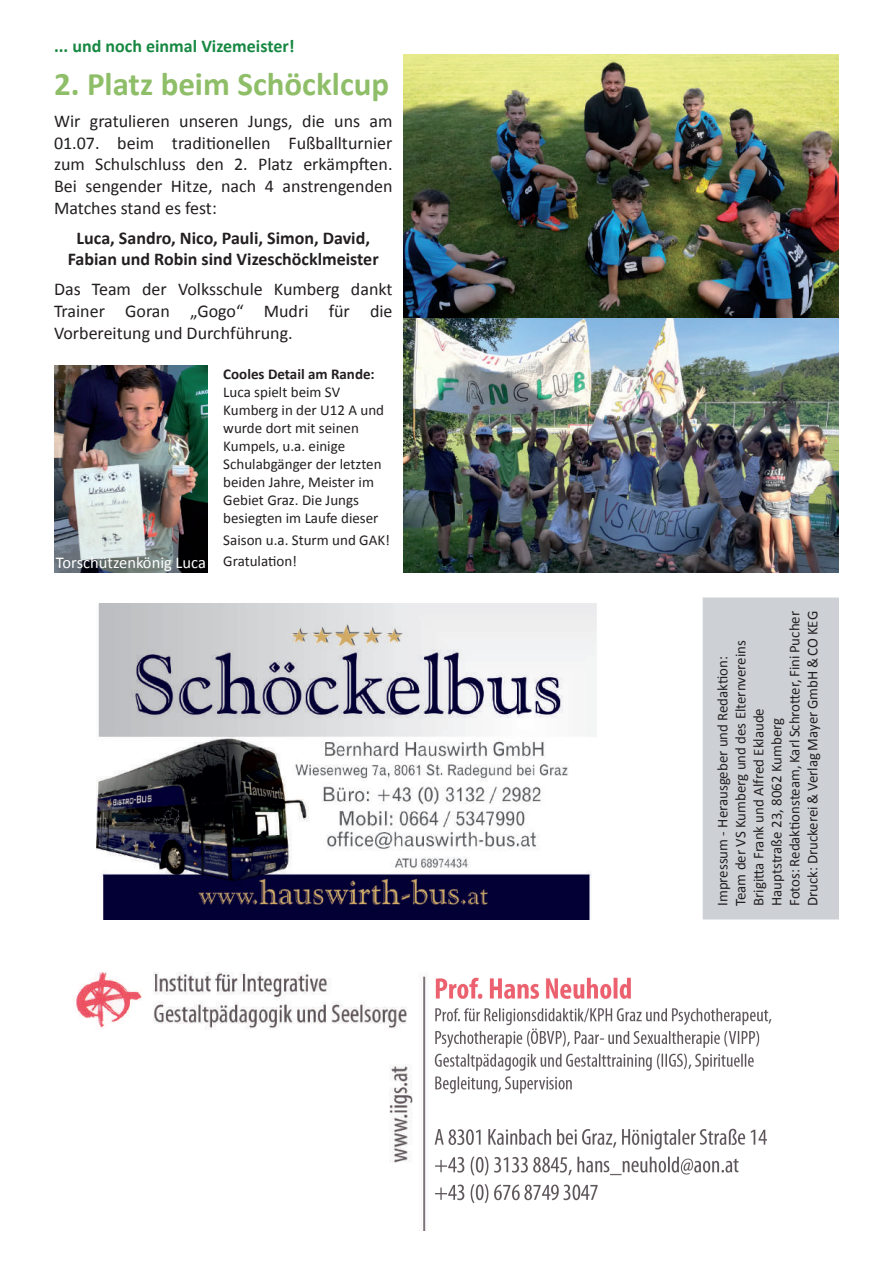
<style>
.page{position:relative;width:893px;height:1263px;background:#fff}
.page>*{position:absolute;margin:0;border:0;box-sizing:border-box;transform-origin:0 0}
.t1{font:700 33px "Calibri";color:#8fbe68}
.t2{font:18px/21.6px "Calibri";color:#231f20;text-align:justify}
.t3{font:700 18px/21.6px "Calibri";color:#231f20;text-align:center}
.t4{font:700 18px "Calibri";color:#168842}
.t5{font:16.5px "Calibri";color:#fff}
.t6{font:15px/18px "Calibri";color:#231f20}
.t7{font:700 15px "Calibri";color:#231f20}
</style>
<div class="page">
<img style="left:73px;top:972px;width:699px;height:259px">
<img style="left:97px;top:603px;width:500px;height:316px">
<img style="left:404px;top:54px;width:435px;height:519px">
<img style="left:55px;top:366px;width:152px;height:207px">
<div style="left:703px;top:597px;width:136px;height:322px;background:#cdd1d5"></div>
<p class="t4" style="left:54px;top:34px;width:242px">... und noch einmal Vizemeister!</p>
<h1 class="t1" style="left:54px;top:63px;width:337px">2. Platz beim Schöcklcup</h1>
<p class="t2" style="left:54px;top:110px;width:340px">Wir gratulieren unseren Jungs, die uns am 01.07. beim traditionellen Fußballturnier zum Schulschluss den 2. Platz erkämpften.<br>Bei sengender Hitze, nach 4 anstrengenden Matches stand es fest:</p>
<p class="t3" style="left:68px;top:227px;width:312px">Luca, Sandro, Nico, Pauli, Simon, David,<br>Fabian und Robin sind Vizeschöcklmeister</p>
<p class="t2" style="left:54px;top:279px;width:340px">Das Team der Volksschule Kumberg dankt Trainer Goran „Gogo“ Mudri für die Vorbereitung und Durchführung.</p>
<p class="t5" style="left:56px;top:552px;width:152px">Torschützenkönig Luca</p>
<p class="t7" style="left:223px;top:365px;width:153px">Cooles Detail am Rande:</p>
<p class="t6" style="left:223px;top:383px;width:162px">Luca spielt beim SV<br>Kumberg in der U12 A und wurde dort mit seinen<br>Kumpels, u.a. einige<br>Schulabgänger der letzten beiden Jahre, Meister im<br>Gebiet Graz. Die Jungs besiegten im Laufe dieser</p>
<p class="t6" style="left:223px;top:529px;width:168px;line-height:21.6px">Saison u.a. Sturm und GAK!<br>Gratulation!</p>
<p class="t6" style="left:713px;top:906px;width:296px;rotate:-90deg">Impressum - Herausgeber und Redaktion:<br>Team der VS Kumberg und des Elternvereins Brigitta Frank und Alfred Eklaude<br>Hauptstraße 23, 8062 Kumberg<br>Fotos: Redaktionsteam, Karl Schrotter, Fini Pucher Druck: Druckerei &amp; Verlag Mayer GmbH &amp; CO KEG</p>
</div>
